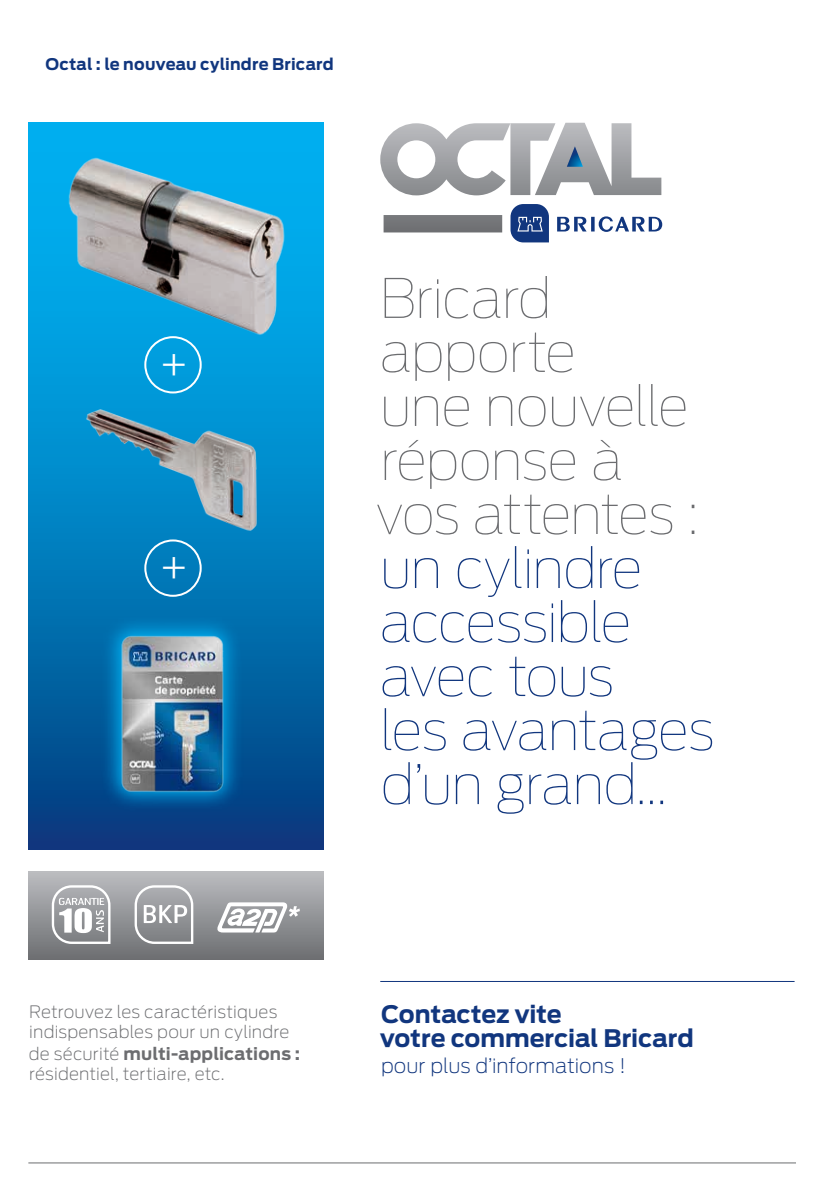
<style>
.page{position:relative;width:840px;height:1191px;background:#fff}
.page>*{position:absolute;margin:0;border:0;box-sizing:border-box;transform-origin:0 0}
.t1{font:100 54px/54px "Antenna";letter-spacing:-.025em;color:#11367e}
.t2{font:100 54px/54px "Antenna";letter-spacing:-.025em;color:#6c6d70}
.t3{font:200 46px "Antenna";color:#fff}
.t4{font:700 24px/24px "Antenna";letter-spacing:-.005em;color:#11367e}
.t5{font:200 20px "Antenna";letter-spacing:.005em;color:#11367e}
.t6{font:200 17px/20.4px "Antenna";letter-spacing:.01em;color:#6c6d70}
.t7{font:700 16px "Antenna";letter-spacing:.015em;color:#11367e}
.s1{font-weight:700}
</style>
<div class="page">
<div style="left:28px;top:871px;width:295px;height:88px;background:linear-gradient(to bottom,#bcbdc1,#6f7173)"></div>
<svg style="left:28px;top:123px;width:295px;height:726px"></svg>
<img style="left:65px;top:145px;width:232px;height:199px">
<img style="left:73px;top:390px;width:204px;height:156px">
<svg style="left:380px;top:123px;width:282px;height:119px"></svg>
<div style="left:144px;top:336px;width:57px;height:57px;border:2px solid #fff;border-radius:50%"></div>
<div style="left:144px;top:539px;width:57px;height:58px;border:2px solid #fff;border-radius:50%"></div>
<svg style="left:134px;top:885px;width:59px;height:59px"></svg>
<svg style="left:52px;top:885px;width:58px;height:59px"></svg>
<svg style="left:216px;top:902px;width:84px;height:30px"></svg>
<hr style="left:28px;top:1162px;width:767px;height:1px;background:#6c6d70">
<hr style="left:380px;top:981px;width:414px;height:1px;background:#11367e">
<div style="left:100px;top:614px;width:144px;height:197px;background:linear-gradient(to bottom,#0074b2,#014688)"></div>
<img style="left:109px;top:621px;width:129px;height:183px">
<p class="t7" style="left:45px;top:53px;width:290px">Octal : le nouveau cylindre Bricard</p>
<h2 class="t3" style="left:158px;top:334px;width:33px">+</h2>
<h2 class="t3" style="left:158px;top:538px;width:33px">+</h2>
<p class="t6" style="left:29px;top:1000px;width:261px">Retrouvez les caractéristiques indispensables pour un cylindre</p>
<p class="t6" style="left:29px;top:1043px;width:273px">de sécurité <span class="s1">multi-applications : </span>résidentiel, tertiaire, etc.</p>
<h1 class="t2" style="left:376px;top:270px;width:324px">Bricard apporte<br>une nouvelle réponse à vos attentes :</h1>
<h1 class="t1" style="left:379px;top:540px;width:336px">un cylindre accessible avec tous<br>les avantages d’un grand…</h1>
<h3 class="t4" style="left:380px;top:1002px;width:315px">Contactez vite<br>votre commercial Bricard</h3>
<p class="t5" style="left:381px;top:1053px;width:246px">pour plus d’informations !</p>
</div>
